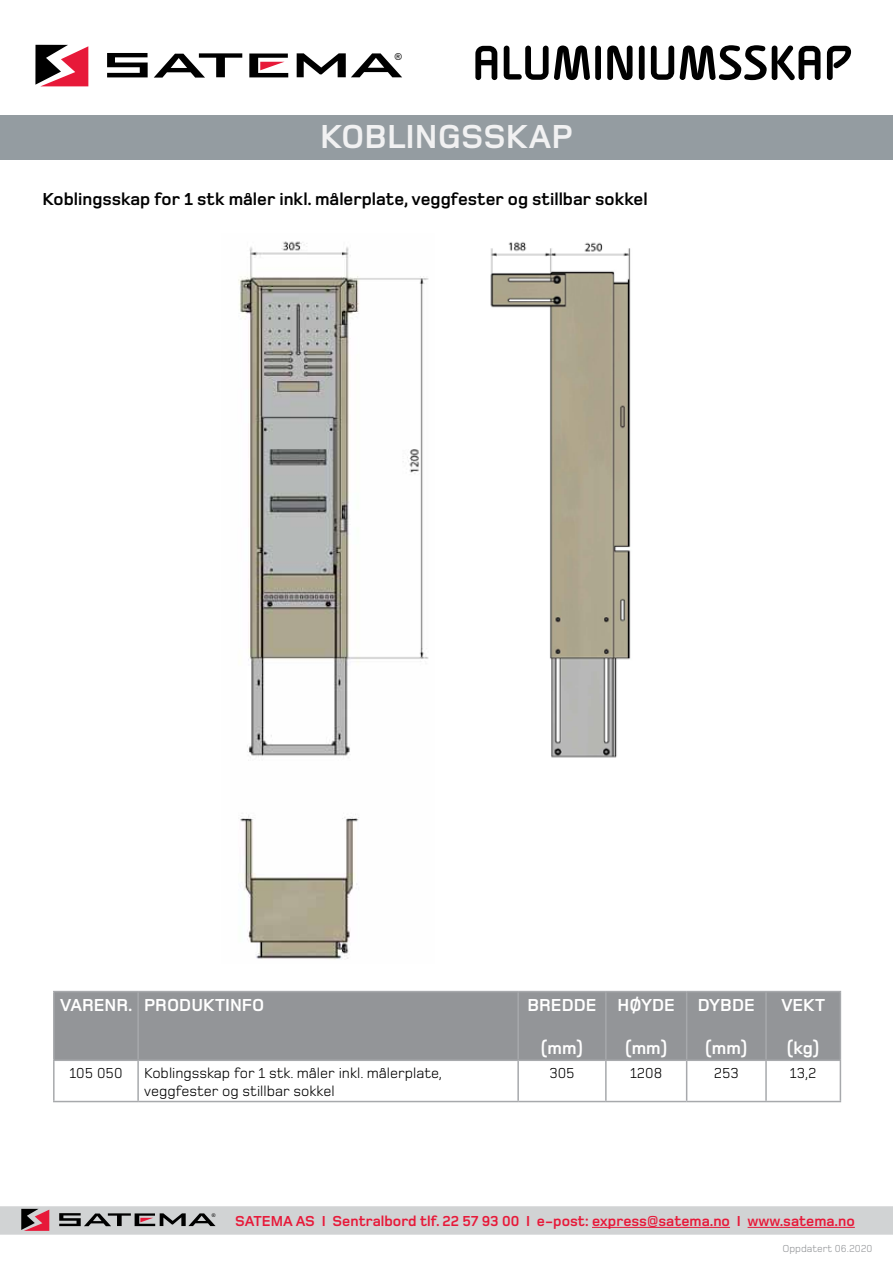
<style>
.page{position:relative;width:893px;height:1263px;background:#fff}
.page>*{position:absolute;margin:0;border:0;box-sizing:border-box;transform-origin:0 0}
.t1{font:700 52.5px "Alega";color:#000}
.t2{font:700 34.5px "Foundry Monoline";color:#f1f1f2}
.t3{font:700 18px "Foundry Monoline";color:#000}
.t4{font:700 18px "Foundry Monoline";color:#fff}
.t5{font:15px/18px "Foundry Monoline";color:#000}
.t6{font:700 15px "Foundry Monoline";color:#e71939}
.t7{font:10.5px "Foundry Monoline";color:#939598}
.t8{font:9.6px "Arial";color:#000}
.t9{font:5.1px "Arial";color:#000}
</style>
<div class="page">
<svg style="left:35px;top:45px;width:53px;height:41px"></svg>
<svg style="left:107px;top:53px;width:41px;height:24px"></svg>
<svg style="left:154px;top:53px;width:88px;height:25px"></svg>
<svg style="left:297px;top:53px;width:105px;height:24px"></svg>
<svg style="left:249px;top:54px;width:39px;height:23px"></svg>
<svg style="left:0;top:1206px;width:893px;height:29px;background:#c9c8ca"></svg>
<hr style="left:592px;top:1227px;width:138px;height:1px;background:#e71939">
<hr style="left:748px;top:1227px;width:107px;height:1px;background:#e71939">
<div style="left:0;top:115px;width:893px;height:44px;background:#949ca1"></div>
<div style="left:55px;top:992px;width:785px;height:67px;background:#939598"></div>
<hr style="left:53px;top:991px;width:85px;height:1px;background:#a7a9ac">
<hr style="left:53px;top:992px;width:2px;height:67px;background:#a7a9ac">
<hr style="left:138px;top:991px;width:380px;height:1px;background:#a7a9ac">
<hr style="left:137px;top:992px;width:2px;height:67px;background:#a7a9ac">
<hr style="left:518px;top:991px;width:88px;height:1px;background:#a7a9ac">
<hr style="left:517px;top:992px;width:2px;height:67px;background:#a7a9ac">
<hr style="left:606px;top:991px;width:81px;height:1px;background:#a7a9ac">
<hr style="left:605px;top:992px;width:2px;height:67px;background:#a7a9ac">
<hr style="left:687px;top:991px;width:79px;height:1px;background:#a7a9ac">
<hr style="left:686px;top:992px;width:1px;height:67px;background:#a7a9ac">
<hr style="left:766px;top:991px;width:75px;height:1px;background:#a7a9ac">
<hr style="left:765px;top:992px;width:2px;height:67px;background:#a7a9ac">
<hr style="left:840px;top:992px;width:1px;height:67px;background:#a7a9ac">
<hr style="left:53px;top:1059px;width:85px;height:2px;background:#a7a9ac">
<hr style="left:53px;top:1061px;width:2px;height:40px;background:#a7a9ac">
<hr style="left:138px;top:1059px;width:380px;height:2px;background:#a7a9ac">
<hr style="left:137px;top:1061px;width:2px;height:40px;background:#a7a9ac">
<hr style="left:518px;top:1059px;width:88px;height:2px;background:#a7a9ac">
<hr style="left:517px;top:1061px;width:2px;height:40px;background:#a7a9ac">
<hr style="left:606px;top:1059px;width:81px;height:2px;background:#a7a9ac">
<hr style="left:605px;top:1061px;width:2px;height:40px;background:#a7a9ac">
<hr style="left:687px;top:1059px;width:79px;height:2px;background:#a7a9ac">
<hr style="left:686px;top:1061px;width:1px;height:40px;background:#a7a9ac">
<hr style="left:766px;top:1059px;width:75px;height:2px;background:#a7a9ac">
<hr style="left:765px;top:1061px;width:2px;height:40px;background:#a7a9ac">
<hr style="left:840px;top:1061px;width:1px;height:40px;background:#a7a9ac">
<hr style="left:53px;top:1101px;width:85px;height:1px;background:#a7a9ac">
<hr style="left:138px;top:1101px;width:380px;height:1px;background:#a7a9ac">
<hr style="left:518px;top:1101px;width:88px;height:1px;background:#a7a9ac">
<hr style="left:606px;top:1101px;width:81px;height:1px;background:#a7a9ac">
<hr style="left:687px;top:1101px;width:79px;height:1px;background:#a7a9ac">
<hr style="left:766px;top:1101px;width:75px;height:1px;background:#a7a9ac">
<img style="left:238px;top:241px;width:191px;height:719px">
<img style="left:490px;top:242px;width:141px;height:516px">
<p class="t8" style="left:395px;top:50px;width:9px">®</p>
<h1 class="t1" style="left:472px;top:36px;width:380px">ALUMINIUMSSKAP</h1>
<h2 class="t2" style="left:320px;top:118px;width:254px">koblingsskap</h2>
<p class="t3" style="left:43px;top:189px;width:607px">Koblingsskap for 1 stk måler inkl. målerplate, veggfester og stillbar sokkel</p>
<p class="t4" style="left:60px;top:995px;width:96px">Varenr. PRO</p>
<p class="t4" style="left:179px;top:995px;width:63px">DUKTINFO</p>
<p class="t4" style="left:527px;top:995px;width:36px">bredde</p>
<p class="t4" style="left:541px;top:1039px;width:44px">(mm)</p>
<p class="t4" style="left:617px;top:995px;width:46px">høyde</p>
<p class="t4" style="left:625px;top:1039px;width:44px">(mm)</p>
<p class="t4" style="left:698px;top:995px;width:59px">DYBDE</p>
<p class="t4" style="left:705px;top:1039px;width:44px">(mm)</p>
<p class="t4" style="left:781px;top:995px;width:44px">Vekt</p>
<p class="t4" style="left:787px;top:1039px;width:34px">(kg)</p>
<p class="t5" style="left:69px;top:1063px;width:55px">105 050</p>
<p class="t5" style="left:144px;top:1063px;width:299px">Koblingsskap for 1 stk. måler inkl. målerplate, veggfester og stillbar sokkel</p>
<p class="t5" style="left:549px;top:1063px;width:27px">305</p>
<p class="t5" style="left:630px;top:1063px;width:34px">1208</p>
<p class="t5" style="left:714px;top:1063px;width:27px">253</p>
<p class="t5" style="left:790px;top:1063px;width:28px">13,2</p>
<p class="t9" style="left:212px;top:1212px;width:5px">®</p>
<p class="t6" style="left:235px;top:1213px;width:621px">SATEMA AS I Sentralbord tlf. 22 57 93 00 I e-post: express@satema.no I www.satema.no</p>
<p class="t7" style="left:782px;top:1243px;width:92px">Oppdatert 06.2020</p>
</div>
